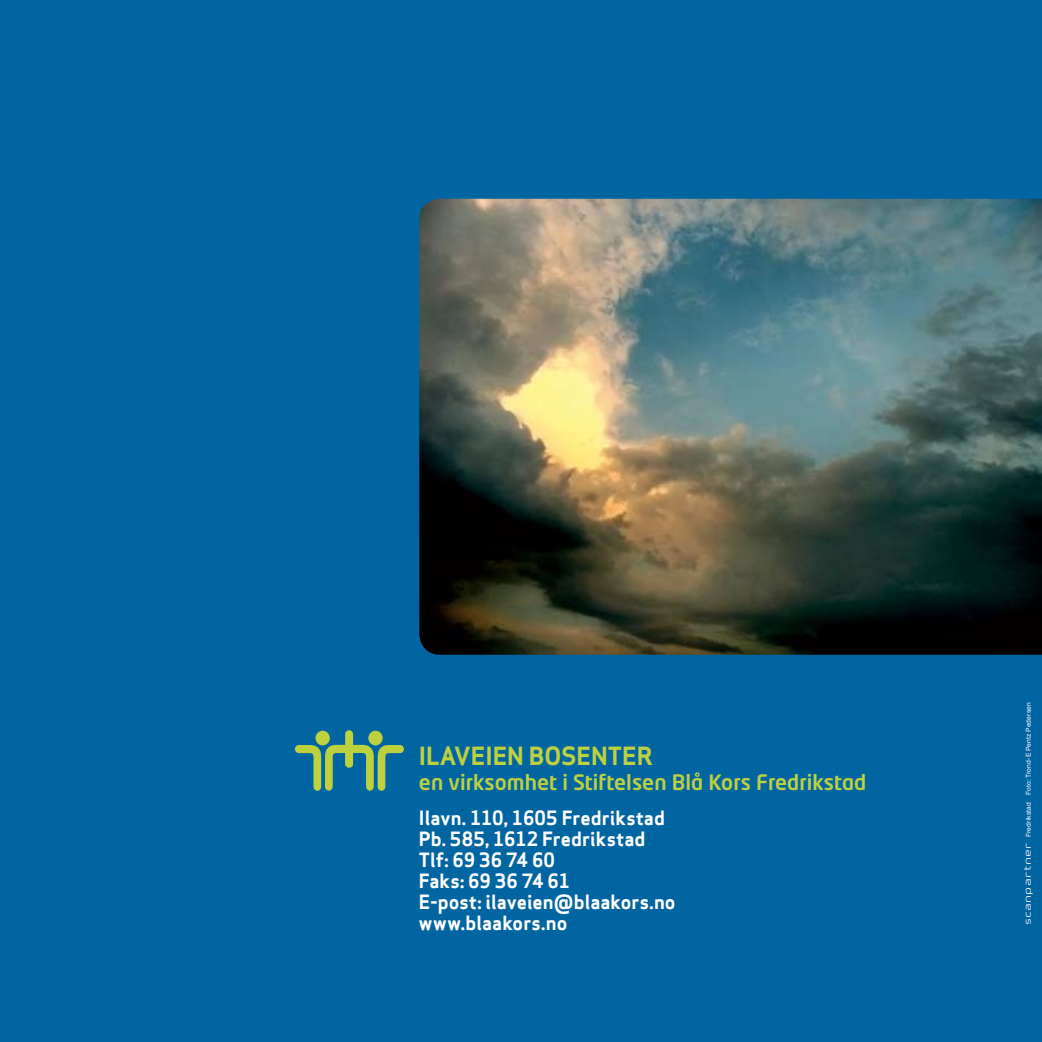
<style>
.page{position:relative;width:1042px;height:1042px;background:#0065a1}
.page>*{position:absolute;margin:0;border:0;box-sizing:border-box;transform-origin:0 0}
.t1{font:24.5px "Apex Sans Bold T";color:#bdd13f}
.t2{font:500 21px "Neo Tech";color:#bdd13f}
.t3{font:19.25px/21px "Apex Sans Bold T";color:#fff}
.t4{font:6.65px "Helvetica";letter-spacing:.02em;color:#fff}
.s1{font-family:"Infinity T Medium";font-size:8.75px}
</style>
<div class="page">
<img style="left:419px;top:199px;width:623px;height:456px">
<svg style="left:295px;top:730px;width:109px;height:61px"></svg>
<div style="left:368px;top:731px;width:15px;height:14px;background:#bdd13f;border-radius:50%"></div>
<p class="t1" style="left:419px;top:740px;width:235px">ILAVEIEN BOSENTER</p>
<p class="t2" style="left:419px;top:769px;width:449px">en virksomhet i Stiftelsen Blå Kors Fredrikstad</p>
<p class="t3" style="left:419px;top:807px;width:258px">Ilavn. 110, 1605 Fredrikstad<br>Pb. 585, 1612 Fredrikstad<br>Tlf: 69 36 74 60<br>Faks: 69 36 74 61<br>E-post: ilaveien@blaakors.no www.blaakors.no</p>
<p class="t4" style="left:1024px;top:925px;width:224px;rotate:-90deg"><span class="s1">scanpartner</span> Fredrikstad Foto: Trond-E Pentz Pedersen</p>
</div>
